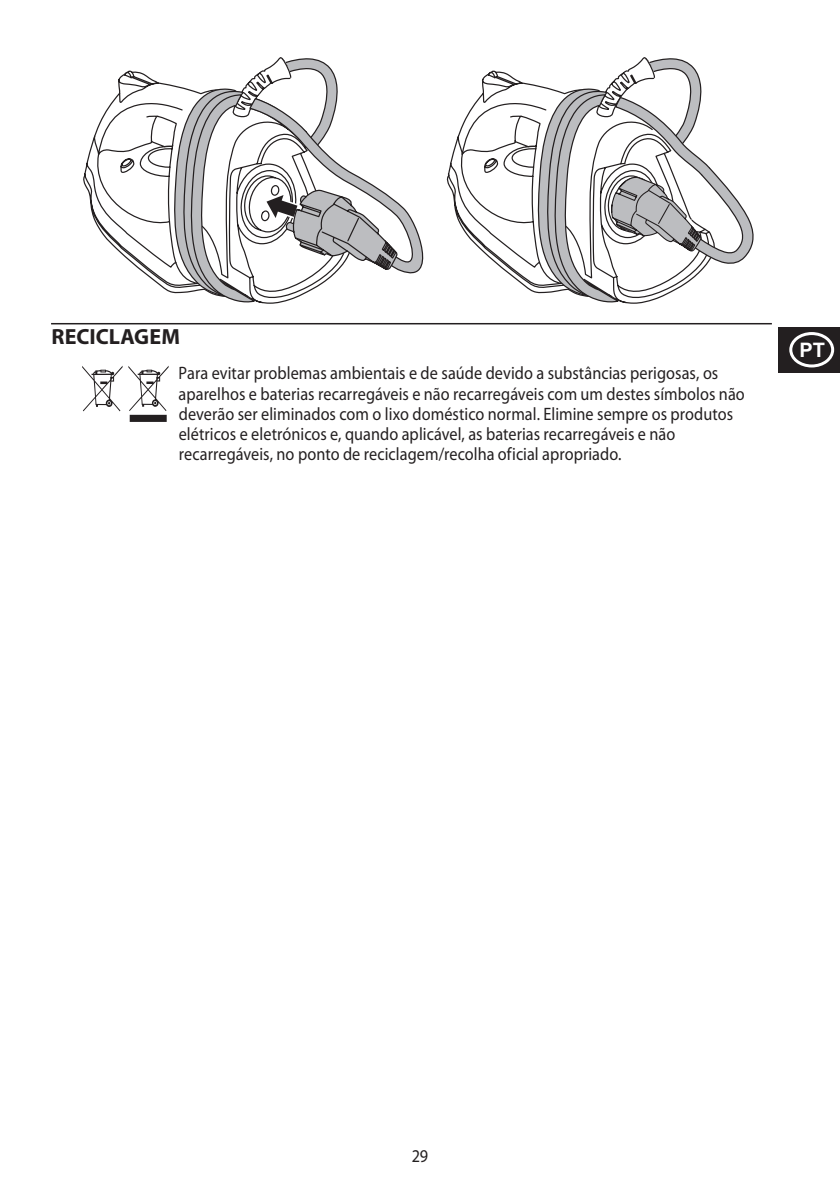
<style>
.page{position:relative;width:840px;height:1191px;background:#fff}
.page>*{position:absolute;margin:0;border:0;box-sizing:border-box;transform-origin:0 0}
.default{font:80px "Myriad Mine";color:#231f20;scale:.9 1}
.heading{font:700 22px "Myriad Pro";letter-spacing:.005em;color:#231f20}
.t1{font:700 20px "Arial";color:#fff}
.default-2{font:18px/20px "Myriad Pro";letter-spacing:.005em;color:#231f20;scale:.9 1}
</style>
<div class="page">
<hr style="left:51px;top:323px;width:720px;height:1px;background:#231f20">
<div style="left:778px;top:327px;width:61px;height:46px;background:#231f20"></div>
<svg style="left:83px;top:70px;width:196px;height:234px"></svg>
<svg style="left:446px;top:70px;width:196px;height:234px"></svg>
<svg style="left:172px;top:57px;width:252px;height:246px"></svg>
<svg style="left:535px;top:57px;width:219px;height:246px"></svg>
<svg style="left:789px;top:332px;width:44px;height:35px"></svg>
<p class="heading" style="left:52px;top:324px;width:130px">RECICLAGEM</p>
<p class="default" style="left:82px;top:354px;width:101px">W</p>
<p class="default-2" style="left:178px;top:364px;width:630px">Para evitar problemas ambientais e de saúde devido a substâncias perigosas, os aparelhos e baterias recarregáveis e não recarregáveis com um destes símbolos não deverão ser eliminados com o lixo doméstico normal. Elimine sempre os produtos elétricos e eletrónicos e, quando aplicável, as baterias recarregáveis e não recarregáveis, no ponto de reciclagem/recolha oficial apropriado.</p>
<p class="t1" style="left:799px;top:338px;width:27px">PT</p>
<p class="default-2" style="left:411px;top:1146px;width:20px">29</p>
</div>
